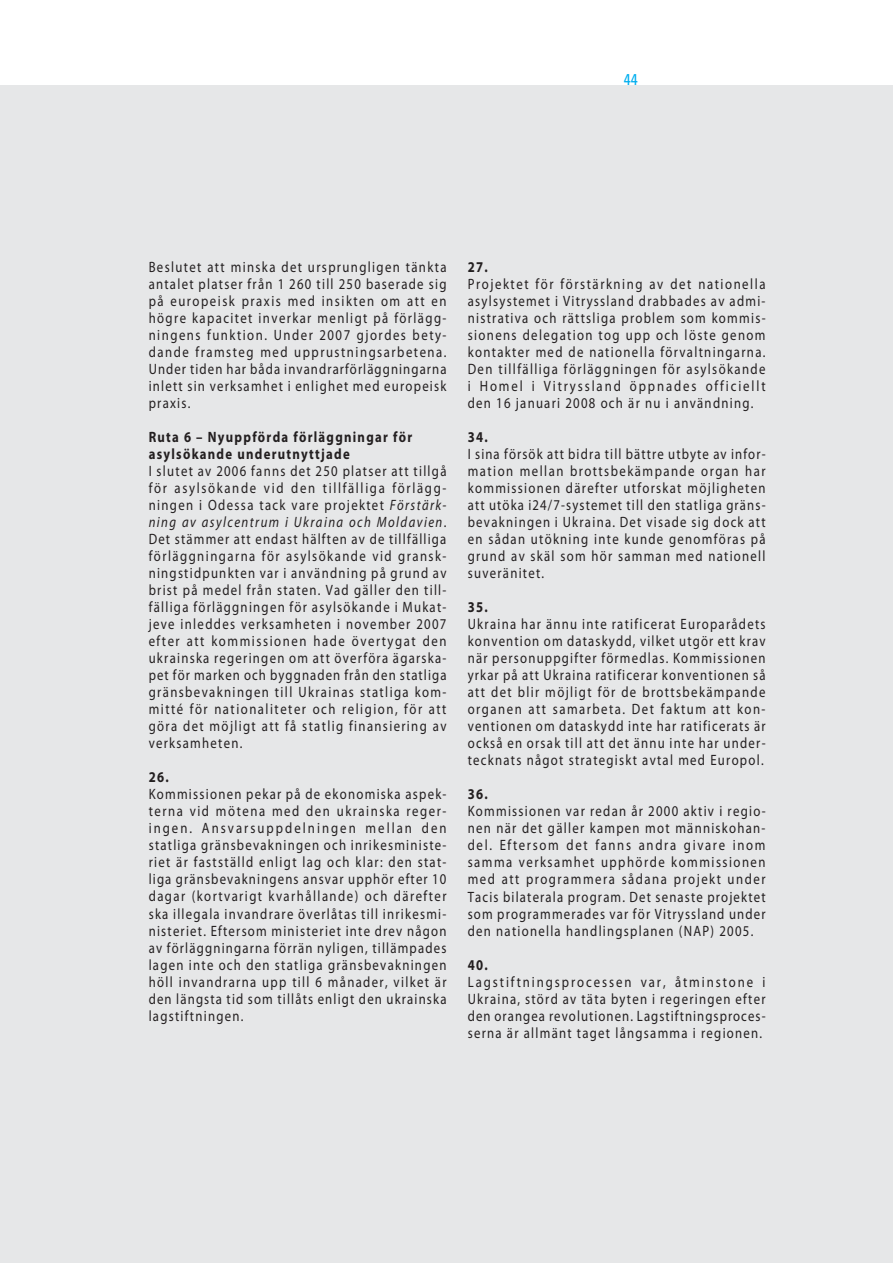
<style>
.page{position:relative;width:893px;height:1263px;background:#fff}
.page>*{position:absolute;margin:0;border:0;box-sizing:border-box;transform-origin:0 0}
.t1{font:condensed 15.75px "Univers";color:#00aeef}
.t2{font:15px/17px "Myriad Pro";letter-spacing:.1em;color:#231f20;text-align:justify;scale:.85 1}
.t3{font:700 15px/17px "Myriad Pro";letter-spacing:.1em;color:#231f20;scale:.85 1}
.s1{font-style:italic}
</style>
<div class="page">
<div style="left:0;top:85px;width:892px;height:1178px;background:#e6e7e8"></div>
<p class="t1" style="left:624px;top:74px;width:15px">44</p>
<p class="t2" style="left:149px;top:260px;width:352px">Beslutet att minska det ursprungligen tänkta antalet platser från 1 260 till 250 baserade sig på europeisk praxis med insikten om att en högre kapacitet inverkar menligt på förlägg&shy;ningens funktion. Under 2007 gjordes bety&shy;dande framsteg med upprustningsarbetena.<br>Under tiden har båda invandrarförläggningarna inlett sin verksamhet i enlighet med europeisk praxis.</p>
<p class="t3" style="left:149px;top:430px;width:311px">Ruta 6 – Nyuppförda förläggningar för asylsökande underutnyttjade</p>
<p class="t2" style="left:149px;top:464px;width:352px">I slutet av 2006 fanns det 250 platser att tillgå för asylsökande vid den tillfälliga förlägg&shy;ningen i Odessa tack vare projektet <span class="s1">Förstärk&shy;ning av asylcentrum i Ukraina och Moldavien</span>.<br>Det stämmer att endast hälften av de tillfälliga förläggningarna för asylsökande vid gransk&shy;ningstidpunkten var i användning på grund av brist på medel från staten. Vad gäller den till&shy;fälliga förläggningen för asylsökande i Mukat&shy;jeve inleddes verksamheten i november 2007 efter att kommissionen hade övertygat den ukrainska regeringen om att överföra ägarska&shy;pet för marken och byggnaden från den statliga gränsbevakningen till Ukrainas statliga kom&shy;mitté för nationaliteter och religion, för att göra det möjligt att få statlig finansiering av verksamheten.</p>
<p class="t3" style="left:149px;top:770px;width:25px">26.</p>
<p class="t2" style="left:149px;top:787px;width:352px">Kommissionen pekar på de ekonomiska aspek&shy;terna vid mötena med den ukrainska reger&shy;ingen. Ansvarsuppdelningen mellan den statliga gränsbevakningen och inrikesministe&shy;riet är fastställd enligt lag och klar: den stat&shy;liga gränsbevakningens ansvar upphör efter 10 dagar (kortvarigt kvarhållande) och därefter ska illegala invandrare överlåtas till inrikesmi&shy;nisteriet. Eftersom ministeriet inte drev någon av förläggningarna förrän nyligen, tillämpades lagen inte och den statliga gränsbevakningen höll invandrarna upp till 6 månader, vilket är den längsta tid som tillåts enligt den ukrainska lagstiftningen.</p>
<p class="t3" style="left:468px;top:260px;width:25px">27.</p>
<p class="t2" style="left:468px;top:277px;width:352px">Projektet för förstärkning av det nationella asylsystemet i Vitryssland drabbades av admi&shy;nistrativa och rättsliga problem som kommis&shy;sionens delegation tog upp och löste genom kontakter med de nationella förvaltningarna.<br>Den tillfälliga förläggningen för asylsökande i Homel i Vitryssland öppnades officiellt den 16 januari 2008 och är nu i användning.</p>
<p class="t3" style="left:468px;top:430px;width:25px">34.</p>
<p class="t2" style="left:468px;top:447px;width:352px">I sina försök att bidra till bättre utbyte av infor&shy;mation mellan brottsbekämpande organ har kommissionen därefter utforskat möjligheten att utöka i24/7-systemet till den statliga gräns&shy;bevakningen i Ukraina. Det visade sig dock att en sådan utökning inte kunde genomföras på grund av skäl som hör samman med nationell suveränitet.</p>
<p class="t3" style="left:468px;top:600px;width:25px">35.</p>
<p class="t2" style="left:468px;top:617px;width:352px">Ukraina har ännu inte ratificerat Europarådets konvention om dataskydd, vilket utgör ett krav när personuppgifter förmedlas. Kommissionen yrkar på att Ukraina ratificerar konventionen så att det blir möjligt för de brottsbekämpande organen att samarbeta. Det faktum att kon&shy;ventionen om dataskydd inte har ratificerats är också en orsak till att det ännu inte har under&shy;tecknats något strategiskt avtal med Europol.</p>
<p class="t3" style="left:468px;top:787px;width:25px">36.</p>
<p class="t2" style="left:468px;top:804px;width:352px">Kommissionen var redan år 2000 aktiv i regio&shy;nen när det gäller kampen mot människohan&shy;del. Eftersom det fanns andra givare inom samma verksamhet upphörde kommissionen med att programmera sådana projekt under Tacis bilaterala program. Det senaste projektet som programmerades var för Vitryssland under den nationella handlingsplanen (NAP) 2005.</p>
<p class="t3" style="left:468px;top:957px;width:25px">40.</p>
<p class="t2" style="left:468px;top:975px;width:352px">Lagstiftningsprocessen var, åtminstone i Ukraina, störd av täta byten i regeringen efter den orangea revolutionen. Lagstiftningsproces&shy;serna är allmänt taget långsamma i regionen.</p>
</div>
